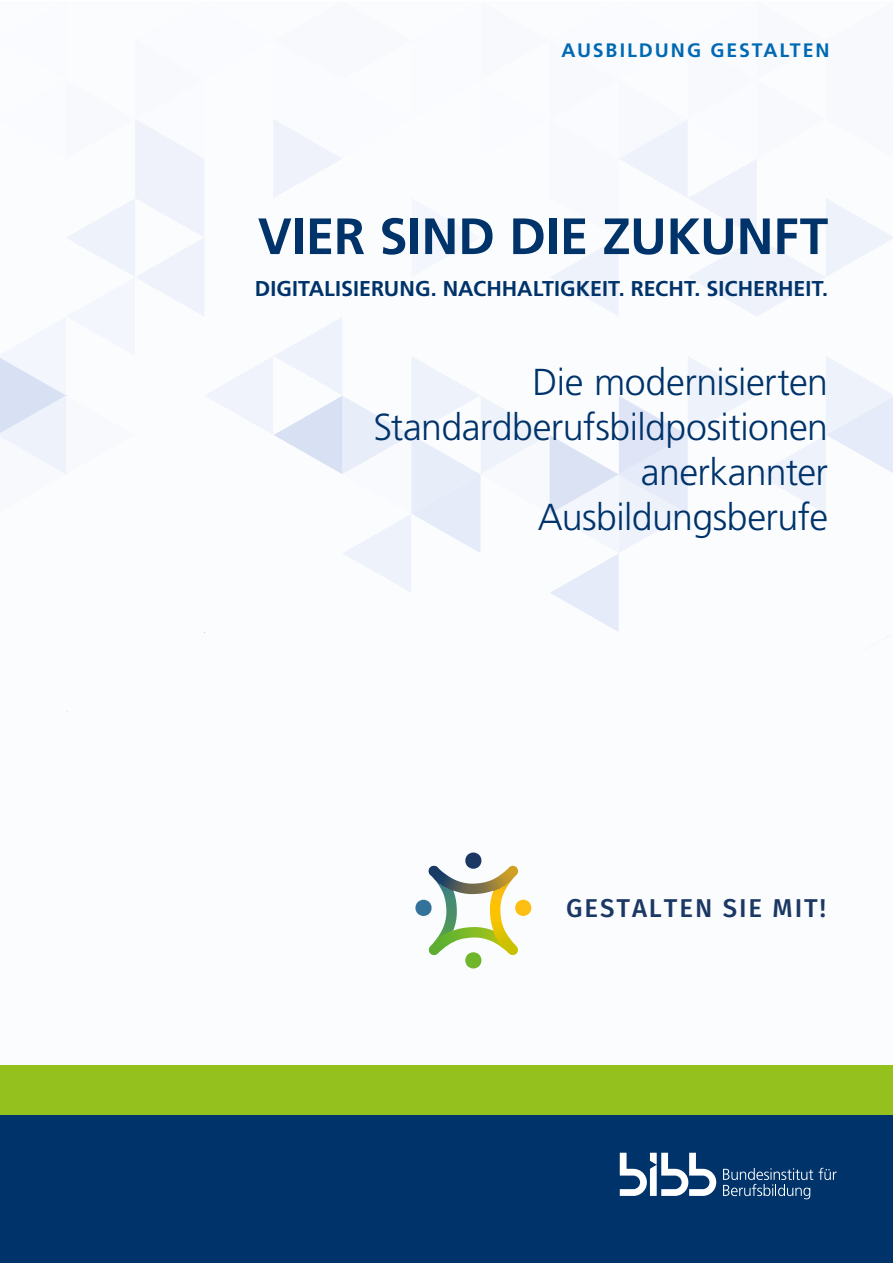
<style>
.page{position:relative;width:893px;height:1263px;background:#fff}
.page>*{position:absolute;margin:0;border:0;box-sizing:border-box;transform-origin:0 0}
.Haupttitel{font:700 51px "Frutiger LT Std";letter-spacing:-.005em;color:#00336a}
.Haupttitel-2{font:300 37.5px/45px "Frutiger LT Std";letter-spacing:-.015em;color:#00336a;text-align:right}
.t1{font:500 25.8px "Fira Sans";letter-spacing:.075em;color:#1b3864}
.Haupttitel-3{font:700 21.45px "Frutiger LT Std";color:#00336a}
.Reihenangabe_A4_blau_rechts{font:700 19.5px "Frutiger LT Std";letter-spacing:.1em;color:#0069b4}
</style>
<div class="page">
<svg style="left:0;top:119px;width:893px;height:593px"></svg>
<svg style="left:415px;top:852px;width:117px;height:116px"></svg>
<div style="left:0;top:1065px;width:893px;height:50px;background:#95c11f"></div>
<div style="left:0;top:1115px;width:893px;height:148px;background:#00336a"></div>
<svg style="left:819px;top:1168px;width:18px;height:12px"></svg>
<svg style="left:723px;top:1168px;width:90px;height:31px"></svg>
<svg style="left:620px;top:1153px;width:96px;height:43px"></svg>
<p class="Reihenangabe_A4_blau_rechts" style="left:562px;top:38px;width:269px">AUSBILDUNG GESTALTEN</p>
<p class="Haupttitel" style="left:258px;top:206px;width:572px">VIER SIND DIE ZUKUNFT</p>
<p class="Haupttitel-3" style="left:255px;top:276px;width:575px">DIGITALISIERUNG. NACHHALTIGKEIT. RECHT. SICHERHEIT.</p>
<p class="Haupttitel-2" style="left:374px;top:360px;width:456px">Die modernisierten<br>Standardberufsbildpositionen anerkannter<br>Ausbildungsberufe</p>
<p class="t1" style="left:566px;top:887px;width:261px">GESTALTEN SIE MIT!</p>
</div>
